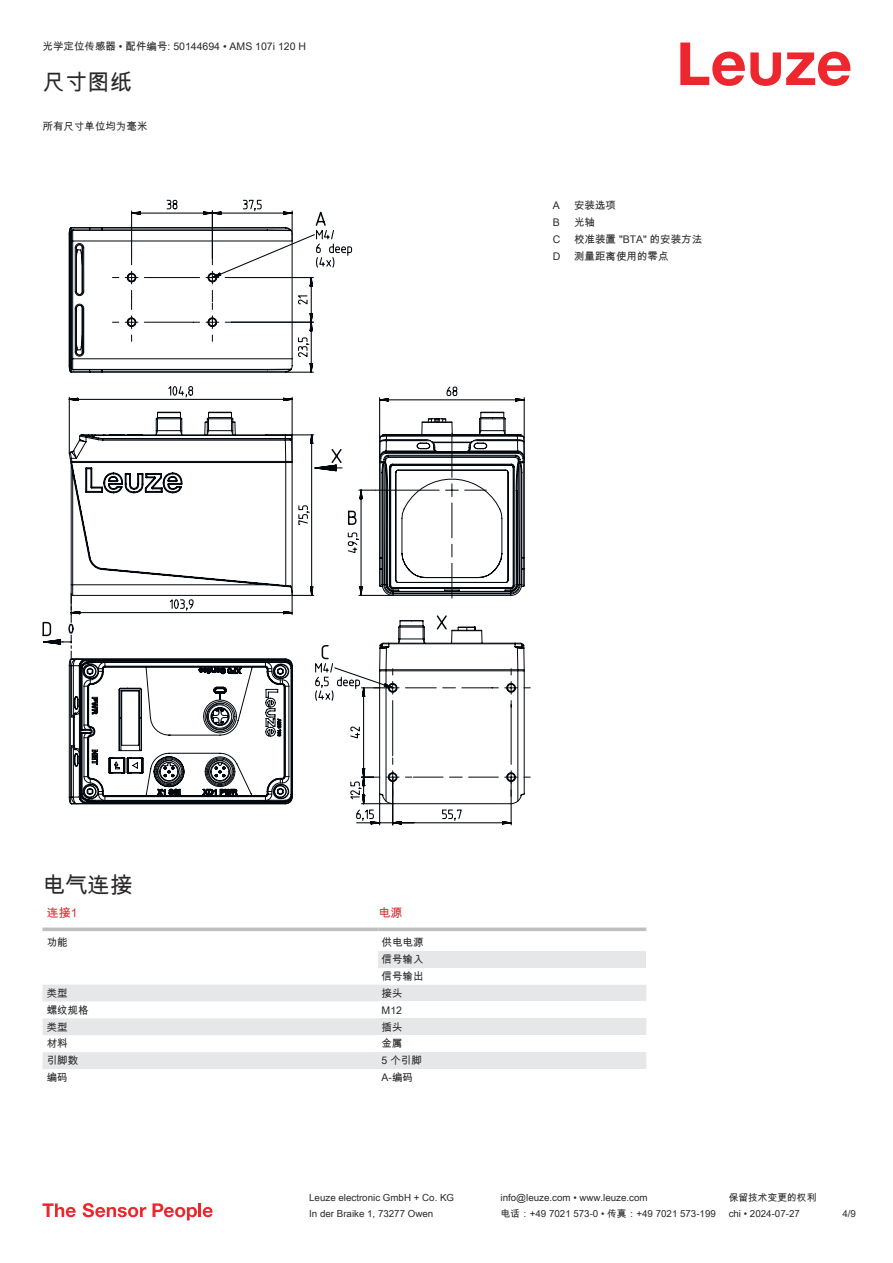
<style>
.page{position:relative;width:893px;height:1263px;background:#fff}
.page>*{position:absolute;margin:0;border:0;box-sizing:border-box;transform-origin:0 0}
.t1{font:22.5px "Arial Unicode MS";color:#2b292a}
.t2{font:12px "Arial Unicode MS";color:#db2a30}
.t3{font:10.5px/17px "Arial Unicode MS";color:#2b292a;text-align:justify}
.t4{font:9.75px "Arial Unicode MS";color:#2b292a}
</style>
<div class="page">
<svg style="left:680px;top:43px;width:170px;height:43px"></svg>
<svg style="left:43px;top:984px;width:335px;height:85px;fill:#e6e7e9"></svg>
<svg style="left:43px;top:927px;width:335px;height:4px"></svg>
<svg style="left:378px;top:927px;width:268px;height:4px"></svg>
<div style="left:378px;top:951px;width:268px;height:17px;background:#e6e7e9"></div>
<div style="left:378px;top:984px;width:268px;height:17px;background:#e6e7e9"></div>
<div style="left:378px;top:1018px;width:268px;height:17px;background:#e6e7e9"></div>
<div style="left:378px;top:1052px;width:268px;height:17px;background:#e6e7e9"></div>
<svg style="left:43px;top:1203px;width:33px;height:14px"></svg>
<svg style="left:83px;top:1203px;width:63px;height:14px"></svg>
<svg style="left:153px;top:1203px;width:44px;height:17px"></svg>
<hr style="left:198px;top:1203px;width:3px;height:14px;background:#ed272d">
<svg style="left:203px;top:1207px;width:10px;height:10px"></svg>
<svg style="left:68px;top:660px;width:454px;height:165px"></svg>
<svg style="left:71px;top:258px;width:460px;height:539px"></svg>
<svg style="left:68px;top:200px;width:247px;height:416px"></svg>
<p class="t3" style="left:43px;top:38px;width:265px">光学定位传感器 • 配件编号: 50144694 • AMS 107i 120 H</p>
<h1 class="t1" style="left:43px;top:66px;width:91px">尺寸图纸</h1>
<p class="t3" style="left:43px;top:118px;width:106px">所有尺寸单位均为毫米</p>
<p class="t3" style="left:553px;top:197px;width:9px">A</p>
<p class="t3" style="left:574px;top:197px;width:43px">安装选项</p>
<p class="t3" style="left:553px;top:214px;width:9px">B</p>
<p class="t3" style="left:574px;top:214px;width:22px">光轴</p>
<p class="t3" style="left:553px;top:231px;width:9px">C</p>
<p class="t3" style="left:574px;top:231px;width:130px">校准装置 "BTA" 的安装方法</p>
<p class="t3" style="left:553px;top:248px;width:9px">D</p>
<p class="t3" style="left:574px;top:248px;width:96px">测量距离使用的零点</p>
<h1 class="t1" style="left:43px;top:869px;width:91px">电气连接</h1>
<p class="t2" style="left:47px;top:904px;width:32px">连接1</p>
<p class="t2" style="left:378px;top:904px;width:25px">电源</p>
<p class="t3" style="left:47px;top:934px;width:22px">功能</p>
<p class="t3" style="left:382px;top:934px;width:43px">供电电源信号输入信号输出</p>
<p class="t3" style="left:47px;top:984px;width:22px">类型</p>
<p class="t3" style="left:382px;top:984px;width:22px">接头</p>
<p class="t3" style="left:47px;top:1001px;width:43px">螺纹规格</p>
<p class="t3" style="left:382px;top:1001px;width:22px">M12</p>
<p class="t3" style="left:47px;top:1018px;width:22px">类型</p>
<p class="t3" style="left:382px;top:1018px;width:22px">插头</p>
<p class="t3" style="left:47px;top:1035px;width:22px">材料</p>
<p class="t3" style="left:382px;top:1035px;width:22px">金属</p>
<p class="t3" style="left:47px;top:1052px;width:33px">引脚数</p>
<p class="t3" style="left:382px;top:1052px;width:42px">5 个引脚</p>
<p class="t3" style="left:47px;top:1069px;width:22px">编码</p>
<p class="t3" style="left:382px;top:1069px;width:33px">A-编码</p>
<p class="t4" style="left:309px;top:1191px;width:146px">Leuze electronic GmbH + Co. KG</p>
<p class="t4" style="left:501px;top:1191px;width:149px">info@leuze.com • www.leuze.com</p>
<p class="t4" style="left:729px;top:1191px;width:89px">保留技术变更的权利</p>
<p class="t4" style="left:309px;top:1206px;width:126px">In der Braike 1, 73277 Owen</p>
<p class="t4" style="left:501px;top:1206px;width:217px">电话：+49 7021 573-0 • 传真：+49 7021 573-199</p>
<p class="t4" style="left:729px;top:1206px;width:73px">chi • 2024-07-27</p>
<p class="t4" style="left:842px;top:1206px;width:15px">4/9</p>
</div>
